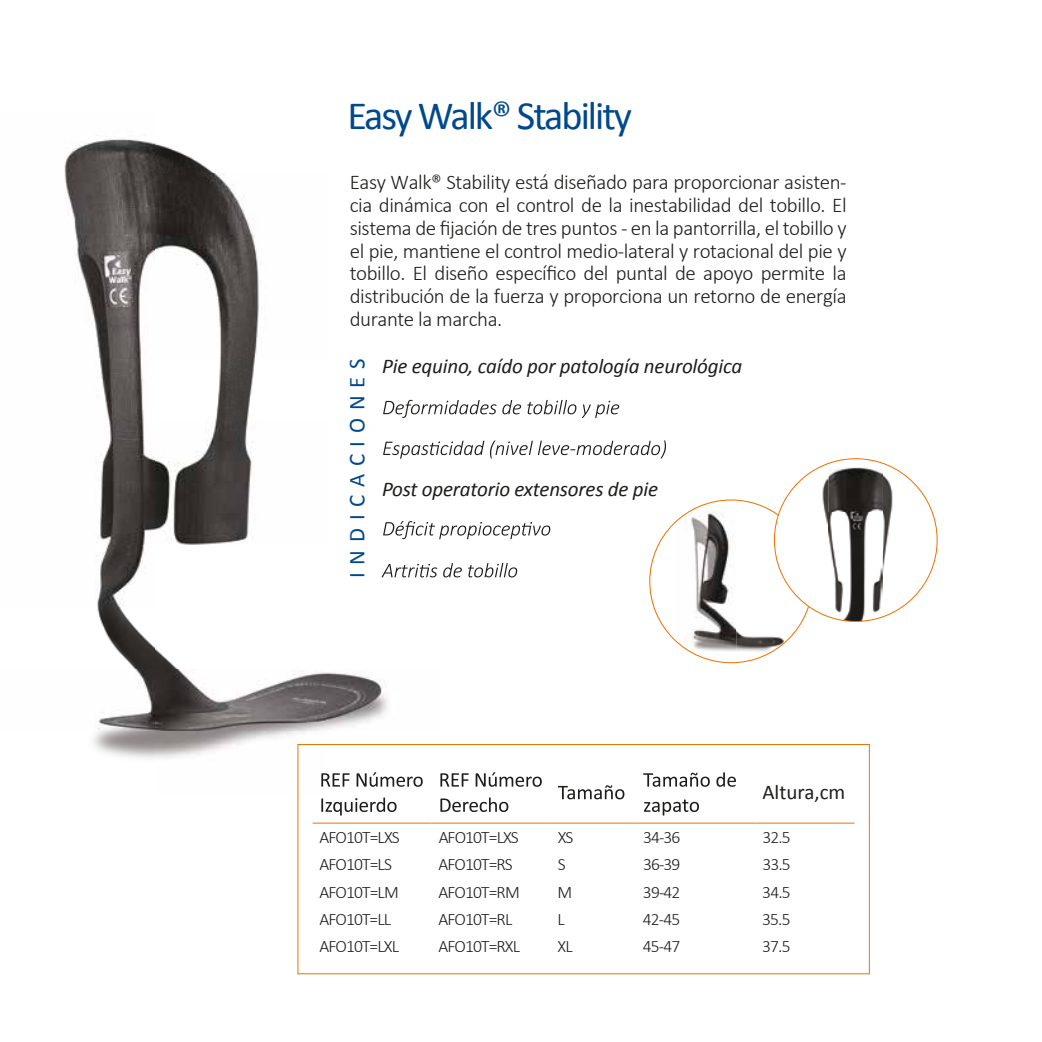
<style>
.page{position:relative;width:1042px;height:1042px;background:#fff}
.page>*{position:absolute;margin:0;border:0;box-sizing:border-box;transform-origin:0 0}
.t1{font:40.25px "Calibri";letter-spacing:-.05em;color:#00498d}
.t2{font:22.75px "Calibri";letter-spacing:.34em;color:#00498d}
.t3{font:300 21px/22.8px "Calibri";letter-spacing:-.02em;color:#1d1d1b;text-align:justify}
.t4{font:italic 21px "Calibri";letter-spacing:-.01em;color:#1d1d1b}
.t5{font:21px "Calibri";color:#1d1d1b}
.t6{font:300 17.5px "Calibri";letter-spacing:-.05em;color:#1d1d1b}
</style>
<div class="page">
<img style="left:64px;top:139px;width:195px;height:468px">
<img style="left:93px;top:607px;width:294px;height:186px">
<svg style="left:649px;top:499px;width:156px;height:164px"></svg>
<img style="left:779px;top:463px;width:49px;height:50px">
<img style="left:828px;top:459px;width:55px;height:54px">
<img style="left:883px;top:463px;width:49px;height:50px">
<img style="left:774px;top:513px;width:163px;height:54px">
<img style="left:779px;top:567px;width:49px;height:50px">
<img style="left:828px;top:567px;width:55px;height:54px">
<img style="left:883px;top:567px;width:49px;height:50px">
<svg style="left:383px;top:521px;width:167px;height:18px"></svg>
<svg style="left:383px;top:400px;width:236px;height:18px"></svg>
<svg style="left:383px;top:440px;width:283px;height:19px"></svg>
<svg style="left:381px;top:563px;width:136px;height:14px"></svg>
<div style="left:298px;top:744px;width:571px;height:230px;border:1px solid #ee7203"></div>
<hr style="left:313px;top:823px;width:119px;height:1px;background:#ee7203">
<hr style="left:432px;top:823px;width:119px;height:1px;background:#ee7203">
<hr style="left:551px;top:823px;width:85px;height:1px;background:#ee7203">
<hr style="left:636px;top:823px;width:119px;height:1px;background:#ee7203">
<hr style="left:755px;top:823px;width:99px;height:1px;background:#ee7203">
<svg style="left:321px;top:772px;width:102px;height:15px"></svg>
<svg style="left:321px;top:797px;width:75px;height:18px"></svg>
<svg style="left:440px;top:772px;width:102px;height:15px"></svg>
<svg style="left:440px;top:797px;width:68px;height:15px"></svg>
<svg style="left:558px;top:785px;width:66px;height:14px"></svg>
<svg style="left:643px;top:772px;width:93px;height:15px"></svg>
<svg style="left:644px;top:799px;width:55px;height:16px"></svg>
<h1 class="t1" style="left:347px;top:91px;width:286px">Easy Walk® Stability</h1>
<p class="t3" style="left:350px;top:170px;width:498px">Easy Walk® Stability está diseñado para proporcionar asisten&shy;cia dinámica con el control de la inestabilidad del tobillo. El sistema de fijación de tres puntos - en la pantorrilla, el tobillo y el pie, mantiene el control medio-lateral y rotacional del pie y tobillo. El diseño específico del puntal de apoyo permite la distribución de la fuerza y proporciona un retorno de energía durante la marcha.</p>
<p class="t2" style="left:342px;top:578px;width:220px;rotate:-90deg">INDICACIONES</p>
<p class="t4" style="left:382px;top:351px;width:362px">Pie equino, caído por patología neurológica</p>
<p class="t4" style="left:382px;top:474px;width:278px">Post operatorio extensores de pie</p>
<p class="t5" style="left:762px;top:779px;width:84px">Altura,cm</p>
<p class="t6" style="left:320px;top:826px;width:82px">AFO10T=LXS</p>
<p class="t6" style="left:439px;top:826px;width:82px">AFO10T=LXS</p>
<p class="t6" style="left:558px;top:826px;width:17px">XS</p>
<p class="t6" style="left:643px;top:826px;width:39px">34-36</p>
<p class="t6" style="left:762px;top:826px;width:30px">32.5</p>
<p class="t6" style="left:319px;top:854px;width:74px">AFO10T=LS</p>
<p class="t6" style="left:439px;top:854px;width:76px">AFO10T=RS</p>
<p class="t6" style="left:558px;top:854px;width:9px">S</p>
<p class="t6" style="left:643px;top:854px;width:39px">36-39</p>
<p class="t6" style="left:762px;top:854px;width:30px">33.5</p>
<p class="t6" style="left:319px;top:881px;width:81px">AFO10T=LM</p>
<p class="t6" style="left:438px;top:881px;width:83px">AFO10T=RM</p>
<p class="t6" style="left:558px;top:881px;width:16px">M</p>
<p class="t6" style="left:643px;top:881px;width:39px">39-42</p>
<p class="t6" style="left:762px;top:881px;width:30px">34.5</p>
<p class="t6" style="left:319px;top:908px;width:73px">AFO10T=LL</p>
<p class="t6" style="left:438px;top:908px;width:75px">AFO10T=RL</p>
<p class="t6" style="left:557px;top:908px;width:9px">L</p>
<p class="t6" style="left:643px;top:908px;width:39px">42-45</p>
<p class="t6" style="left:762px;top:908px;width:30px">35.5</p>
<p class="t6" style="left:319px;top:935px;width:81px">AFO10T=LXL</p>
<p class="t6" style="left:438px;top:935px;width:83px">AFO10T=RXL</p>
<p class="t6" style="left:557px;top:935px;width:17px">XL</p>
<p class="t6" style="left:643px;top:935px;width:39px">45-47</p>
<p class="t6" style="left:762px;top:935px;width:30px">37.5</p>
</div>
